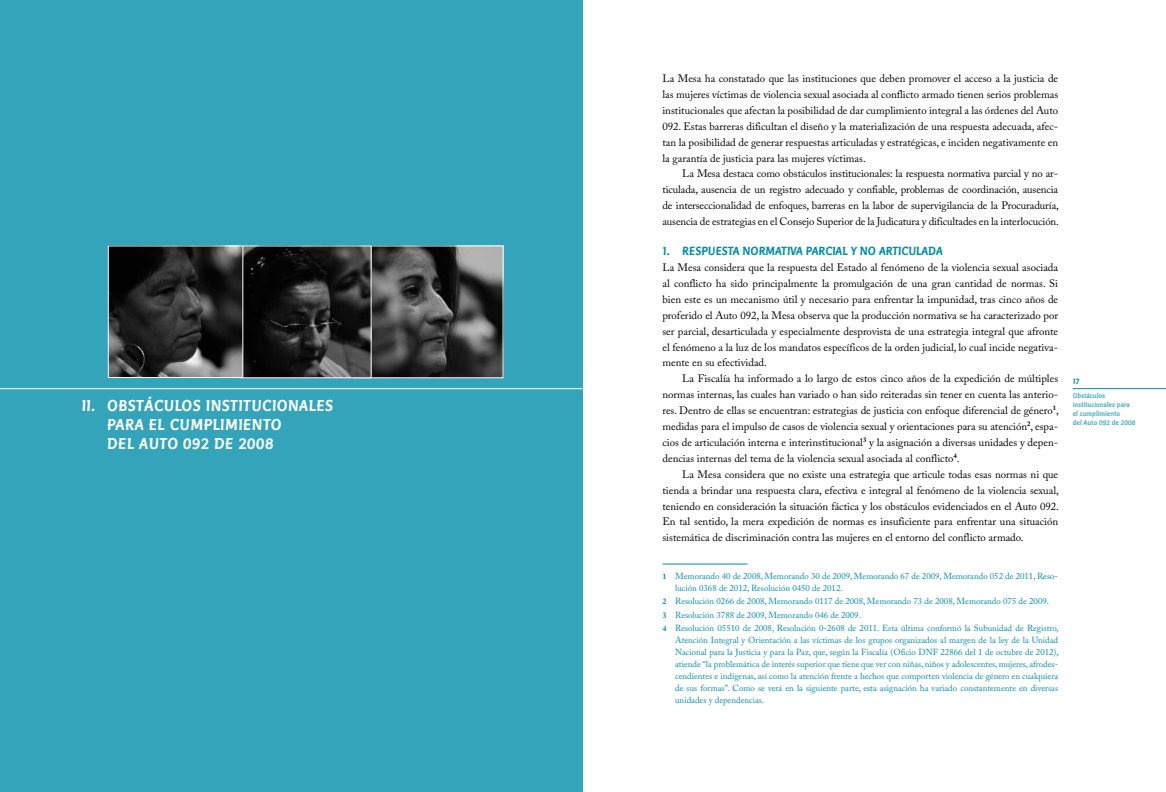
<style>
.page{position:relative;width:1166px;height:792px;background:#fff}
.page>*{position:absolute;margin:0;border:0;box-sizing:border-box;transform-origin:0 0}
.t1{font:700 16px/19px "Linotype Pisa";letter-spacing:.03em;color:#fff}
.t2{font:700 12px "Linotype Pisa";color:#008da8}
.t3{font:10.8px/15.9px "Adobe Caslon Pro";color:#000;text-align:justify}
.t4{font:8.8px/12px "Adobe Caslon Pro";color:#008da8}
.t5{font:700 8px "Linotype Pisa";color:#008da8}
.t6{font:700 7px/9px "Linotype Pisa";color:#4dafc2}
.s1{font-weight:700;font-size:8px}
</style>
<div class="page">
<hr style="left:1072px;top:388px;width:93px;height:1px;background:#008da8">
<div style="left:0;top:0;width:583px;height:792px;background:#33a4ba"></div>
<hr style="left:0;top:388px;width:583px;height:1px;background:#fff">
<img style="left:371px;top:247px;width:130px;height:129px">
<div style="left:352px;top:245px;width:151px;height:133px;border:1px solid #fff"></div>
<img style="left:243px;top:247px;width:126px;height:129px">
<img style="left:110px;top:247px;width:131px;height:129px">
<div style="left:108px;top:245px;width:135px;height:133px;border:1px solid #fff"></div>
<hr style="left:662px;top:564px;width:85px;height:1px;background:#008da8">
<h1 class="t1" style="left:107px;top:396px;width:227px;text-indent:-26px">II. OBSTÁCULOS INSTITUCIONALES<br>PARA EL CUMPLIMIENTO<br>DEL AUTO 092 DE 2008</h1>
<p class="t3" style="left:662px;top:70px;width:397px">La Mesa ha constatado que las instituciones que deben promover el acceso a la justicia de las mujeres víctimas de violencia sexual asociada al conflicto armado tienen serios problemas institucionales que afectan la posibilidad de dar cumplimiento integral a las órdenes del Auto 092. Estas barreras dificultan el diseño y la materialización de una respuesta adecuada, afec&shy;tan la posibilidad de generar respuestas articuladas y estratégicas, e inciden negativamente en la garantía de justicia para las mujeres víctimas.</p>
<p class="t3" style="left:662px;top:166px;width:398px;text-indent:20px">La Mesa destaca como obstáculos institucionales: la respuesta normativa parcial y no ar&shy;ticulada, ausencia de un registro adecuado y confiable, problemas de coordinación, ausencia de interseccionalidad de enfoques, barreras en la labor de supervigilancia de la Procuraduría, ausencia de estrategias en el Consejo Superior de la Judicatura y dificultades en la interlocución.</p>
<p class="t2" style="left:662px;top:244px;width:34px">1. Respuesta</p>
<p class="t2" style="left:742px;top:244px;width:8px">normativa</p>
<p class="t2" style="left:805px;top:244px;width:7px">parcial</p>
<p class="t2" style="left:850px;top:244px;width:36px">yno articulada</p>
<p class="t3" style="left:662px;top:259px;width:397px">La Mesa considera que la respuesta del Estado al fenómeno de la violencia sexual asociada al conflicto ha sido principalmente la promulgación de una gran cantidad de normas. Si bien este es un mecanismo útil y necesario para enfrentar la impunidad, tras cinco años de proferido el Auto 092, la Mesa observa que la producción normativa se ha caracterizado por ser parcial, desarticulada y especialmente desprovista de una estrategia integral que afronte el fenómeno a la luz de los mandatos específicos de la orden judicial, lo cual incide negativa&shy;mente en su efectividad.</p>
<p class="t3" style="left:662px;top:371px;width:398px;text-indent:20px">La Fiscalía ha informado a lo largo de estos cinco años de la expedición de múltiples normas internas, las cuales han variado o han sido reiteradas sin tener en cuenta las anterio&shy;res. Dentro de ellas se encuentran: estrategias de justicia con enfoque diferencial de género<sup>1</sup>, medidas para el impulso de casos de violencia sexual y orientaciones para su atención<sup>2</sup>, espa&shy;cios de articulación interna e interinstitucional<sup>3</sup> y la asignación a diversas unidades y depen&shy;dencias internas del tema de la violencia sexual asociada al conflicto<sup>4</sup>.</p>
<p class="t3" style="left:662px;top:466px;width:398px;text-indent:20px">La Mesa considera que no existe una estrategia que articule todas esas normas ni que tienda a brindar una respuesta clara, efectiva e integral al fenómeno de la violencia sexual, teniendo en consideración la situación fáctica y los obstáculos evidenciados en el Auto 092.<br>En tal sentido, la mera expedición de normas es insuficiente para enfrentar una situación sistemática de discriminación contra las mujeres en el entorno del conflicto armado.</p>
<p class="t4" style="left:675px;top:570px;width:384px;text-indent:-13px"><span class="s1">1</span> Memorando 40 de 2008, Memorando 30 de 2009, Memorando 67 de 2009, Memorando 052 de 2011, Reso&shy;lución 0368 de 2012, Resolución 0450 de 2012.</p>
<p class="t4" style="left:662px;top:595px;width:398px;line-height:13.5px"><span class="s1">2</span> Resolución 0266 de 2008, Memorando 0117 de 2008, Memorando 73 de 2008, Memorando 075 de 2009.<br><span class="s1">3</span> Resolución 3788 de 2009, Memorando 046 de 2009.<br><span class="s1">4</span> Resolución 05510 de 2008, Resolución 0-2608 de 2011. Esta última conformó la Subunidad de Registro,</p>
<p class="t4" style="left:675px;top:634px;width:385px;text-align:justify">Atención Integral y Orientación a las víctimas de los grupos organizados al margen de la ley de la Unidad Nacional para la Justicia y para la Paz, que, según la Fiscalía (Oficio DNF 22866 del 1 de octubre de 2012), atiende “la problemática de interés superior que tiene que ver con niñas, niños y adolescentes, mujeres, afrodes&shy;cendientes e indígenas, así como la atención frente a hechos que comporten violencia de género en cualquiera de sus formas”. Como se verá en la siguiente parte, esta asignación ha variado constantemente en diversas unidades y dependencias.</p>
<p class="t5" style="left:1072px;top:376px;width:8px">17</p>
<p class="t6" style="left:1072px;top:391px;width:64px">Obstáculos institucionales para el cumplimiento<br>del Auto 092 de 2008</p>
</div>
